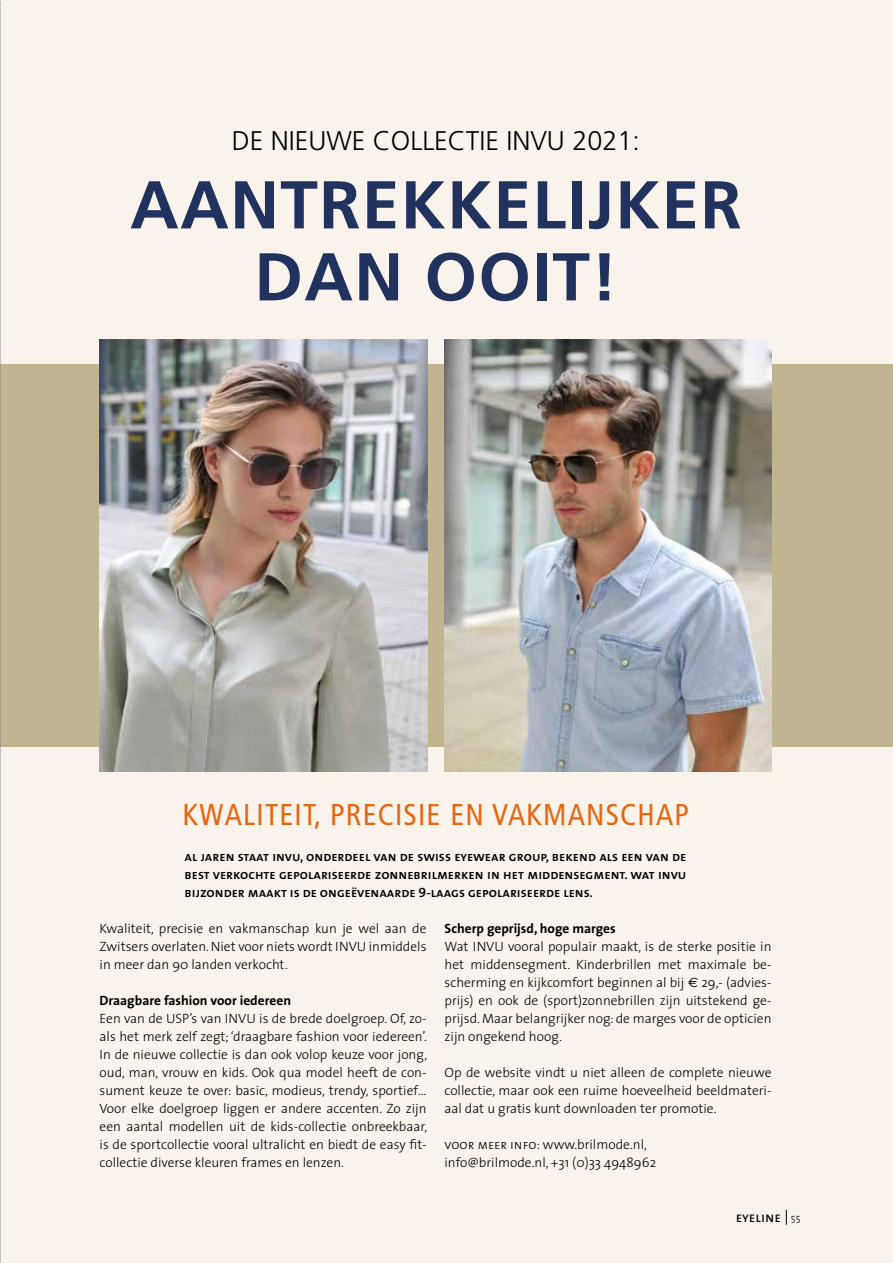
<style>
.page{position:relative;width:893px;height:1263px;background:#f9f3ec}
.page>*{position:absolute;margin:0;border:0;box-sizing:border-box;transform-origin:0 0}
.subkop{font:700 67.5px "Frutiger LT Std";letter-spacing:.02em;color:#21325f}
.KOP_frutiger_light_c{font:condensed 30px "Frutiger LT Std";letter-spacing:.04em;color:#e86610}
.subkop-2{font:300 27px "Frutiger LT Std";color:#000}
.t1{font:14.25px "The Sans Caps";color:#000}
.PL_TXT{font:300 13.5px/18px "The Sans";color:#000;text-align:justify}
.INTRO{font:13.5px/18px "The Sans Semi Bold Caps";color:#000;text-align:justify}
.TK{font:700 13.5px "The Sans";color:#000}
.s1{font-family:"Euro Sans Std";font-weight:400}
.s2{font-family:"The Sans Light Caps";font-weight:400}
.s3{font-family:"The Sans Light Caps";font-size:10.5px}
</style>
<div class="page">
<svg style="left:786px;top:1210px;width:1px;height:15px"></svg>
<div style="left:0;top:364px;width:893px;height:382px;background:#c0b590"></div>
<img style="left:100px;top:339px;width:327px;height:432px">
<img style="left:444px;top:339px;width:327px;height:432px">
<p class="subkop-2" style="left:232px;top:126px;width:410px">DE NIEUWE COLLECTIE INVU 2021:</p>
<p class="subkop" style="left:130px;top:165px;width:613px">AANTREKKELIJKER</p>
<p class="subkop" style="left:254px;top:237px;width:365px">DAN OOIT!</p>
<p class="KOP_frutiger_light_c" style="left:183px;top:797px;width:507px">KWALITEIT, PRECISIE EN VAKMANSCHAP</p>
<p class="INTRO" style="left:185px;top:847px;width:503px">al jaren staat invu, onderdeel van de swiss eyewear group, bekend als een van de best verkochte gepolariseerde zonnebrilmerken in het middensegment. wat invu bijzonder maakt is de ongeëvenaarde 9-laags gepolariseerde lens.</p>
<p class="PL_TXT" style="left:100px;top:919px;width:328px">Kwaliteit, precisie en vakmanschap kun je wel aan de Zwitsers overlaten. Niet voor niets wordt INVU inmiddels in meer dan 90 landen verkocht.</p>
<p class="TK" style="left:100px;top:989px;width:193px">Draagbare fashion voor iedereen</p>
<p class="PL_TXT" style="left:100px;top:1009px;width:329px">Een van de USP’s van INVU is de brede doelgroep. Of, zo&shy;als het merk zelf zegt; ‘draagbare fashion voor iedereen’.<br>In de nieuwe collectie is dan ook volop keuze voor jong, oud, man, vrouw en kids. Ook qua model heeft de con&shy;sument keuze te over: basic, modieus, trendy, sportief… Voor elke doelgroep liggen er andere accenten. Zo zijn een aantal modellen uit de kids-collectie onbreekbaar, is de sportcollectie vooral ultralicht en biedt de easy fit&shy;collectie diverse kleuren frames en lenzen.</p>
<p class="TK" style="left:445px;top:917px;width:173px">Scherp geprijsd, hoge marges</p>
<p class="PL_TXT" style="left:445px;top:937px;width:328px">Wat INVU vooral populair maakt, is de sterke positie in het middensegment. Kinderbrillen met maximale be&shy;scherming en kijkcomfort beginnen al bij <span class="s1">€</span> 29,- (advies&shy;prijs) en ook de (sport)zonnebrillen zijn uitstekend ge&shy;prijsd. Maar belangrijker nog: de marges voor de opticien zijn ongekend hoog.</p>
<p class="PL_TXT" style="left:445px;top:1063px;width:328px">Op de website vindt u niet alleen de complete nieuwe collectie, maar ook een ruime hoeveelheid beeldmateri&shy;aal dat u gratis kunt downloaden ter promotie.</p>
<p class="PL_TXT" style="left:445px;top:1135px;width:204px"><span class="s2">voor meer info:</span> www.brilmode.nl,</p>
<p class="PL_TXT" style="left:445px;top:1153px;width:213px">info@brilmode.nl, +31 (0)33 4948962</p>
<p class="t1" style="left:736px;top:1206px;width:66px">eyeline <span class="s3">55</span></p>
</div>
